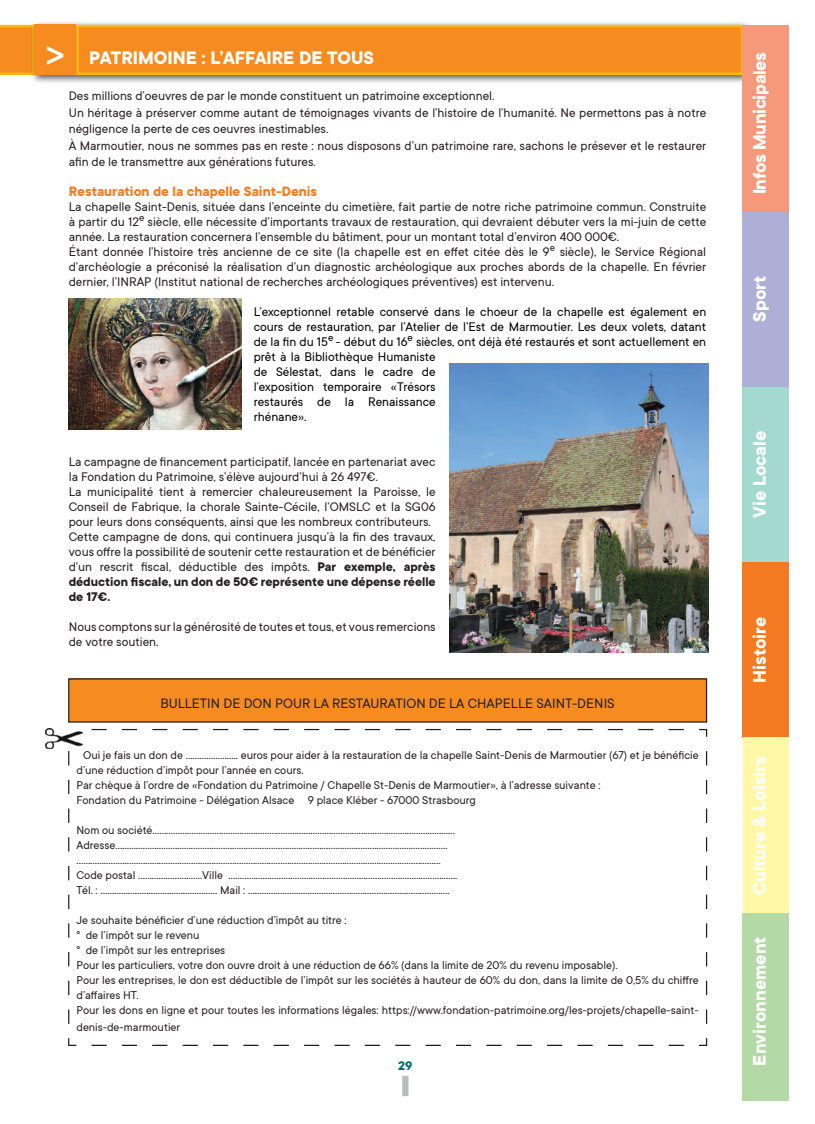
<style>
.page{position:relative;width:815px;height:1124px;background:#fff}
.page>*{position:absolute;margin:0;border:0;box-sizing:border-box;transform-origin:0 0}
.t1{font:700 20px "TT Commons";color:#fff}
.t2{font:700 20px "TT Commons";letter-spacing:-.02em;color:#fff}
.t3{font:15px "TT Commons";color:#231f20}
.t4{font:700 15px "TT Commons";color:#f47b21}
.t5{font:13.75px/15px "TT Commons";color:#231f20}
.t6{font:13.75px/15px "TT Commons";color:#000}
.t7{font:700 13.75px "TT Commons";color:#006b6e}
.t8{font:12.5px/15px "TT Commons";color:#231f20}
.s1{font-family:"Barmeno";font-size:32.5px}
.s2{font-weight:700}
</style>
<div class="page">
<svg style="left:0;top:25px;width:30px;height:50px"></svg>
<div style="left:402px;top:1075px;width:6px;height:20px;background:#bcbdc0"></div>
<div style="left:30px;top:20px;width:722px;height:64px;background:#231f20;opacity:.75"></div>
<div style="left:77px;top:26px;width:665px;height:48px;background:#f68b1f"></div>
<div style="left:76px;top:25px;width:667px;height:50px;border:2px solid #fcb814"></div>
<div style="left:35px;top:25px;width:41px;height:50px;background:#f68b1f"></div>
<div style="left:743px;top:386px;width:46px;height:176px;background:#a4d9d2"></div>
<div style="left:743px;top:211px;width:46px;height:175px;background:#adafd7"></div>
<div style="left:743px;top:25px;width:46px;height:186px;background:#f6987a"></div>
<div style="left:743px;top:562px;width:46px;height:175px;background:#f47b21"></div>
<div style="left:743px;top:737px;width:46px;height:176px;background:#fff8a6"></div>
<div style="left:743px;top:913px;width:46px;height:187px;background:#b3d9a7"></div>
<svg style="left:68px;top:728px;width:640px;height:318px"></svg>
<div style="left:69px;top:678px;width:638px;height:44px;background:#f68b20"></div>
<img style="left:46px;top:728px;width:37px;height:20px">
<img style="left:449px;top:363px;width:260px;height:289px">
<img style="left:69px;top:299px;width:172px;height:130px">
<h1 class="t1" style="left:47px;top:47px;width:328px"><span class="s1">&gt;</span> PATRIMOINE : L’AFFAIRE DE TOUS</h1>
<p class="t5" style="left:69px;top:88px;width:639px;line-height:16.5px">Des millions d’oeuvres de par le monde constituent un patrimoine exceptionnel.<br>Un héritage à préserver comme autant de témoignages vivants de l’histoire de l’humanité. Ne permettons pas à notre négligence la perte de ces oeuvres inestimables.<br>À Marmoutier, nous ne sommes pas en reste : nous disposons d’un patrimoine rare, sachons le présever et le restaurer afin de le transmettre aux générations futures.</p>
<p class="t4" style="left:69px;top:183px;width:250px">Restauration de la chapelle Saint-Denis</p>
<p class="t5" style="left:69px;top:199px;width:639px">La chapelle Saint-Denis, située dans l’enceinte du cimetière, fait partie de notre riche patrimoine commun. Construite à partir du 12<sup>e</sup> siècle, elle nécessite d’importants travaux de restauration, qui devraient débuter vers la mi-juin de cette année. La restauration concernera l’ensemble du bâtiment, pour un montant total d’environ 400 000€.<br>Étant donnée l’histoire très ancienne de ce site (la chapelle est en effet citée dès le 9<sup>e</sup> siècle), le Service Régional d’archéologie a préconisé la réalisation d’un diagnostic archéologique aux proches abords de la chapelle. En février dernier, l’INRAP (Institut national de recherches archéologiques préventives) est intervenu.</p>
<p class="t6" style="left:254px;top:304px;width:454px">L’exceptionnel retable conservé dans le choeur de la chapelle est également en cours de restauration, par l’Atelier de l’Est de Marmoutier. Les deux volets, datant de la fin du 15<sup>e</sup> - début du 16<sup>e</sup> siècles, ont déjà été restaurés et sont actuellement en prêt à la Bibliothèque Humaniste<br>de Sélestat, dans le cadre de<br>l’exposition temporaire «Trésors<br>restaurés de la Renaissance<br>rhénane».</p>
<p class="t5" style="left:69px;top:454px;width:368px">La campagne de financement participatif, lancée en partenariat avec la Fondation du Patrimoine, s’élève aujourd’hui à 26 497€.<br>La municipalité tient à remercier chaleureusement la Paroisse, le Conseil de Fabrique, la chorale Sainte-Cécile, l’OMSLC et la SG06 pour leurs dons conséquents, ainsi que les nombreux contributeurs.<br>Cette campagne de dons, qui continuera jusqu’à la fin des travaux, vous offre la possibilité de soutenir cette restauration et de bénéficier d’un rescrit fiscal, déductible des impôts. <span class="s2">Par exemple, après déduction fiscale, un don de 50€ représente une dépense réelle de 17€.</span></p>
<p class="t5" style="left:69px;top:619px;width:368px">Nous comptons sur la générosité de toutes et tous, et vous remercions de votre soutien.</p>
<p class="t3" style="left:160px;top:695px;width:456px">BULLETIN DE DON POUR LA RESTAURATION DE LA CHAPELLE SAINT-DENIS</p>
<p class="t8" style="left:76px;top:747px;width:624px;text-indent:7px">Oui je fais un don de ....................... euros pour aider à la restauration de la chapelle Saint-Denis de Marmoutier (67) et je bénéficie d’une réduction d’impôt pour l’année en cours.<br>Par chèque à l’ordre de «Fondation du Patrimoine / Chapelle St-Denis de Marmoutier», à l’adresse suivante :<br>Fondation du Patrimoine - Délégation Alsace 9 place Kléber - 67000 Strasbourg</p>
<p class="t8" style="left:76px;top:822px;width:382px">Nom ou société....................................................................................................................................<br>Adresse................................................................................................................................................. ...............................................................................................................................................................<br>Code postal ............................Ville ....................................................................................................<br>Tél. : ................................................... Mail : ........................................................................................</p>
<p class="t8" style="left:76px;top:912px;width:624px">Je souhaite bénéficier d’une réduction d’impôt au titre :<br>° de l’impôt sur le revenu<br>° de l’impôt sur les entreprises<br>Pour les particuliers, votre don ouvre droit à une réduction de 66% (dans la limite de 20% du revenu imposable).<br>Pour les entreprises, le don est déductible de l’impôt sur les sociétés à hauteur de 60% du don, dans la limite de 0,5% du chiffre d’affaires HT.<br>Pour les dons en ligne et pour toutes les informations légales: https://www.fondation-patrimoine.org/les-projets/chapelle-saint-</p>
<p class="t8" style="left:76px;top:1019px;width:105px">denis-de-marmoutier</p>
<p class="t7" style="left:398px;top:1057px;width:16px">29</p>
<h1 class="t2" style="left:748px;top:194px;width:144px;rotate:-90deg">Infos Municipales</h1>
<h1 class="t1" style="left:748px;top:322px;width:48px;rotate:-90deg">Sport</h1>
<h1 class="t1" style="left:748px;top:518px;width:88px;rotate:-90deg">Vie Locale</h1>
<h1 class="t1" style="left:748px;top:683px;width:68px;rotate:-90deg">Histoire</h1>
<h1 class="t1" style="left:748px;top:894px;width:140px;rotate:-90deg">Culture &amp; Loisirs</h1>
<h1 class="t1" style="left:748px;top:1065px;width:131px;rotate:-90deg">Environnement</h1>
</div>
